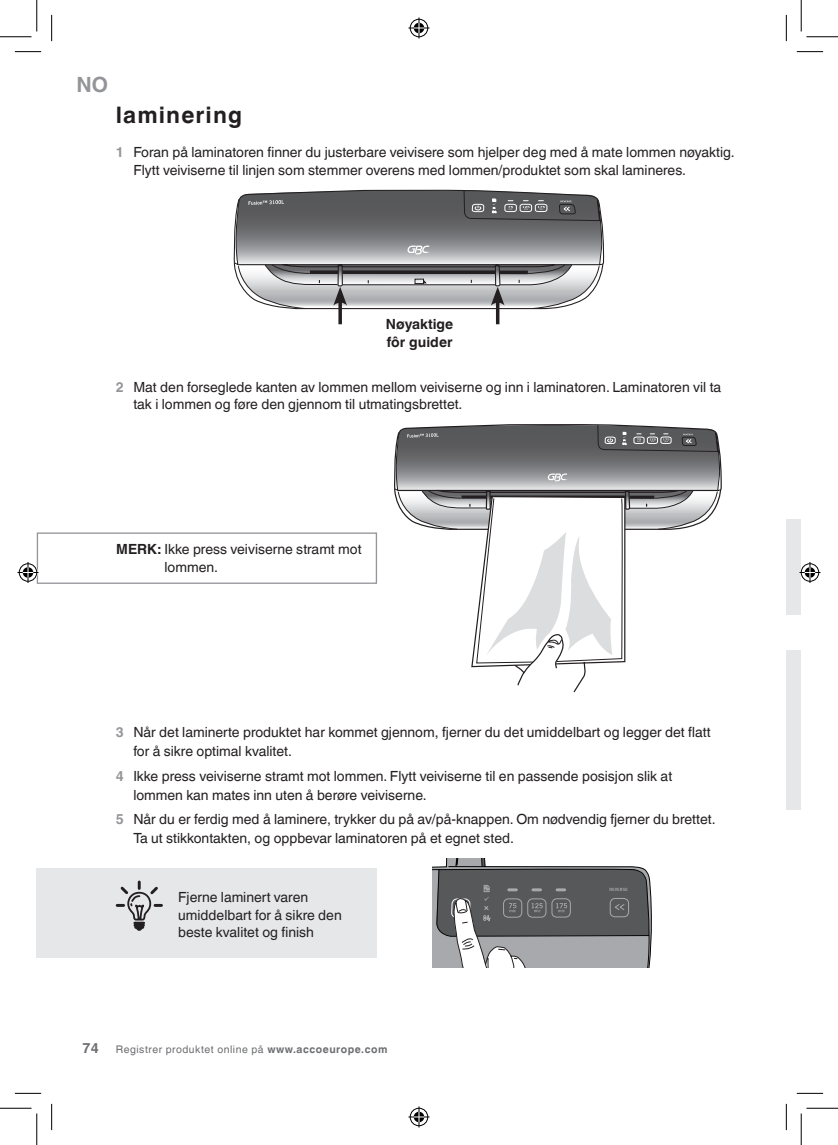
<style>
.page{position:relative;width:838px;height:1145px;background:#fff}
.page>*{position:absolute;margin:0;border:0;box-sizing:border-box;transform-origin:0 0}
.t1{font:700 22.75px "Helvetica Linotype";letter-spacing:.05em;color:#231f20}
.t2{font:700 21px "Helvetica Linotype";color:#939598}
.t3{font:14px/17.5px "Helvetica Linotype";color:#231f20}
.t4{font:700 14px/17.5px "Helvetica Linotype";color:#231f20}
.t5{font:10.5px "Helvetica Linotype";letter-spacing:.05em;color:#6c6d70}
.s1{font-weight:700;color:#939598}
.s2{font-weight:700}
.s3{font-weight:700;font-size:14px}
</style>
<div class="page">
<div style="left:786px;top:520px;width:15px;height:95px;background:#e6e7e9"></div>
<div style="left:37px;top:869px;width:340px;height:89px;background:#e6e7e9"></div>
<svg style="left:115px;top:880px;width:48px;height:51px"></svg>
<svg style="left:432px;top:858px;width:219px;height:109px;background:#818284"></svg>
<svg style="left:394px;top:424px;width:327px;height:268px"></svg>
<svg style="left:338px;top:309px;width:4px;height:15px"></svg>
<hr style="left:496px;top:299px;width:3px;height:25px;background:#231f20">
<svg style="left:236px;top:190px;width:365px;height:119px;background:#8f9092"></svg>
<div style="left:786px;top:650px;width:15px;height:159px;background:#e6e7e9"></div>
<svg style="left:15px;top:51px;width:26px;height:1px"></svg>
<svg style="left:796px;top:51px;width:27px;height:1px"></svg>
<svg style="left:15px;top:1093px;width:26px;height:1px"></svg>
<svg style="left:796px;top:1093px;width:27px;height:1px"></svg>
<svg style="left:51px;top:15px;width:1px;height:26px"></svg>
<svg style="left:51px;top:1104px;width:1px;height:26px"></svg>
<svg style="left:786px;top:15px;width:1px;height:26px"></svg>
<svg style="left:786px;top:1104px;width:1px;height:26px"></svg>
<hr style="left:0;top:36px;width:32px;height:1px;background:#000">
<hr style="left:806px;top:36px;width:31px;height:1px;background:#000">
<hr style="left:0;top:1108px;width:32px;height:1px;background:#000">
<hr style="left:806px;top:1108px;width:31px;height:1px;background:#000">
<hr style="left:36px;top:0;width:1px;height:31px;background:#000">
<hr style="left:36px;top:1113px;width:1px;height:32px;background:#000">
<hr style="left:800px;top:0;width:1px;height:31px;background:#000">
<hr style="left:800px;top:1113px;width:1px;height:32px;background:#000">
<svg style="left:408px;top:18px;width:21px;height:21px"></svg>
<svg style="left:408px;top:1106px;width:21px;height:21px"></svg>
<svg style="left:18px;top:532px;width:359px;height:52px"></svg>
<svg style="left:799px;top:562px;width:21px;height:21px"></svg>
<h2 class="t2" style="left:76px;top:72px;width:33px">NO</h2>
<h1 class="t1" style="left:116px;top:101px;width:128px">laminering</h1>
<p class="t3" style="left:133px;top:144px;width:603px;text-indent:-18px"><span class="s1">1</span> Foran på laminatoren finner du justerbare veivisere som hjelper deg med å mate lommen nøyaktig.<br>Flytt veiviserne til linjen som stemmer overens med lommen/produktet som skal lamineres.</p>
<p class="t4" style="left:386px;top:316px;width:69px">Nøyaktige fôr guider</p>
<p class="t3" style="left:133px;top:378px;width:589px;text-indent:-18px"><span class="s1">2</span> Mat den forseglede kanten av lommen mellom veiviserne og inn i laminatoren. Laminatoren vil ta tak i lommen og føre den gjennom til utmatingsbrettet.</p>
<p class="t3" style="left:164px;top:541px;width:198px;text-indent:-48px"><span class="s2">MERK:</span> Ikke press veiviserne stramt mot lommen.</p>
<p class="t3" style="left:133px;top:723px;width:578px;line-height:19.2px;text-indent:-18px"><span class="s1">3</span> Når det laminerte produktet har kommet gjennom, fjerner du det umiddelbart og legger det flatt for å sikre optimal kvalitet.</p>
<p class="t3" style="left:133px;top:766px;width:540px;line-height:19.2px;text-indent:-18px"><span class="s1">4</span> Ikke press veiviserne stramt mot lommen. Flytt veiviserne til en passende posisjon slik at lommen kan mates inn uten å berøre veiviserne.</p>
<p class="t3" style="left:133px;top:810px;width:583px;line-height:19.2px;text-indent:-18px"><span class="s1">5</span> Når du er ferdig med å laminere, trykker du på av/på-knappen. Om nødvendig fjerner du brettet.<br>Ta ut stikkontakten, og oppbevar laminatoren på et egnet sted.</p>
<p class="t3" style="left:178px;top:889px;width:165px">Fjerne laminert varen umiddelbart for å sikre den beste kvalitet og finish</p>
<p class="t5" style="left:83px;top:1043px;width:306px"><span class="s3">74</span> Registrer produktet online på <span class="s2">www.accoeurope.com</span></p>
</div>
